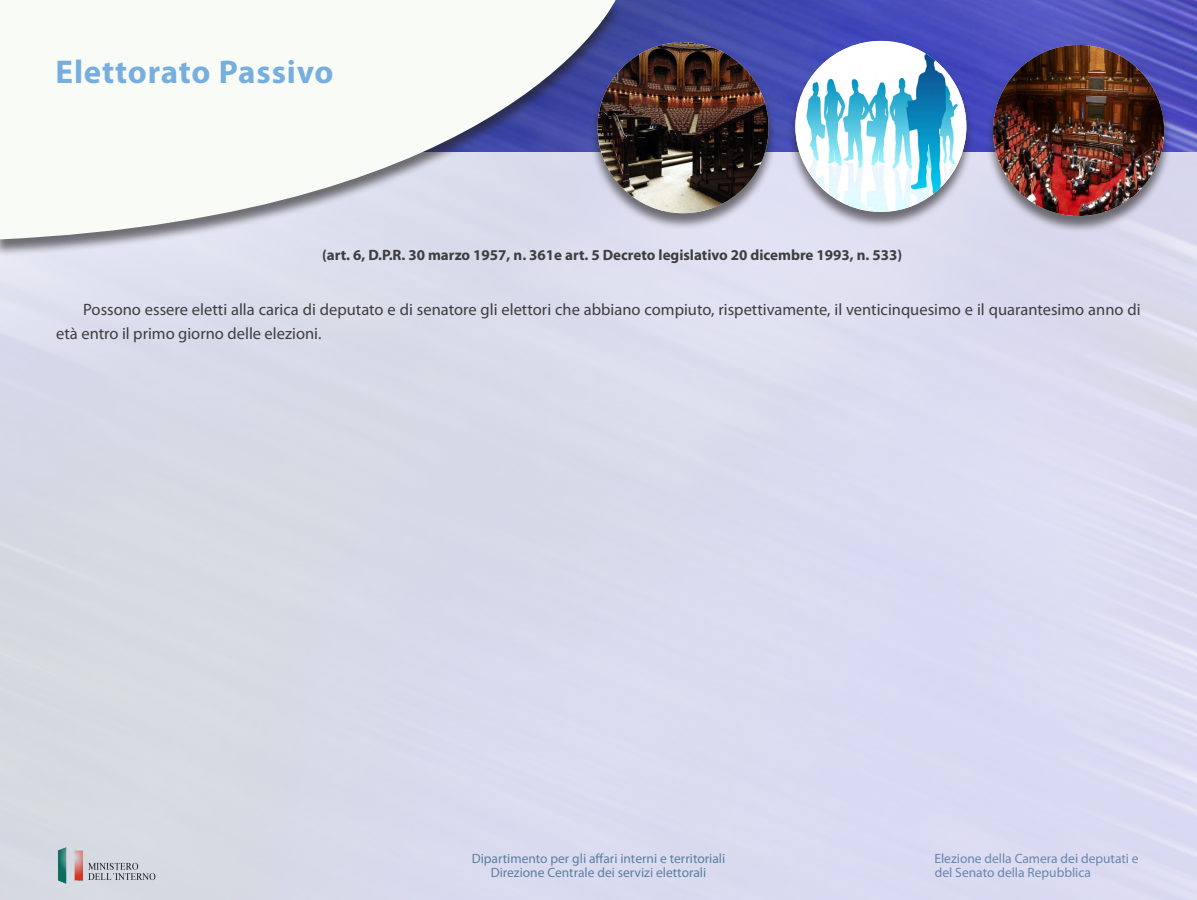
<style>
.page{position:relative;width:1197px;height:900px;background:#fff}
.page>*{position:absolute;margin:0;border:0;box-sizing:border-box;transform-origin:0 0}
.Title_2{font:700 33px "Myriad Pro";letter-spacing:.025em;color:#77aede}
.Bodu_3{font:16.5px/24px "Myriad Pro";color:#3e3e3f}
.Bodu_3-2{font:700 15px "Myriad Pro";color:#3e3e3f}
.t1{font:13.5px "Myriad Pro";color:#628c9e}
.t2{font:13.5px "Myriad Pro";color:#6f96a8}
</style>
<div class="page">
<img style="left:0;top:152px;width:1197px;height:748px">
<img style="left:616px;top:0;width:581px;height:152px">
<div style="left:589px;top:43px;width:188px;height:187px;background:#231f20;opacity:.6"></div>
<img style="left:598px;top:42px;width:171px;height:171px;border-radius:86px">
<div style="left:787px;top:42px;width:187px;height:187px;background:#231f20;opacity:.6"></div>
<img style="left:795px;top:41px;width:171px;height:171px;border-radius:85px">
<div style="left:985px;top:46px;width:187px;height:187px;background:#231f20;opacity:.6"></div>
<img style="left:993px;top:45px;width:171px;height:171px;border-radius:86px">
<div style="left:0;top:1px;width:623px;height:255px;background:#231f20;opacity:.6"></div>
<svg style="left:0;top:0;width:616px;height:239px;fill:#f9fcf6"></svg>
<p class="Title_2" style="left:56px;top:51px;width:280px">Elettorato Passivo</p>
<p class="Bodu_3-2" style="left:322px;top:245px;width:582px">(art. 6, D.P.R. 30 marzo 1957, n. 361e art. 5 Decreto legislativo 20 dicembre 1993, n. 533)</p>
<p class="Bodu_3" style="left:56px;top:297px;width:1086px;text-indent:27px">Possono essere eletti alla carica di deputato e di senatore gli elettori che abbiano compiuto, rispettivamente, il venticinquesimo e il quarantesimo anno di età entro il primo giorno delle elezioni.</p>
<p class="t1" style="left:472px;top:851px;width:255px">Dipartimento per gli affari interni e territoriali</p>
<p class="t2" style="left:934px;top:851px;width:206px">Elezione della Camera dei deputati e</p>
<p class="t1" style="left:491px;top:864px;width:217px">Direzione Centrale dei servizi elettorali</p>
<p class="t2" style="left:935px;top:864px;width:158px">del Senato della Repubblica</p>
</div>
